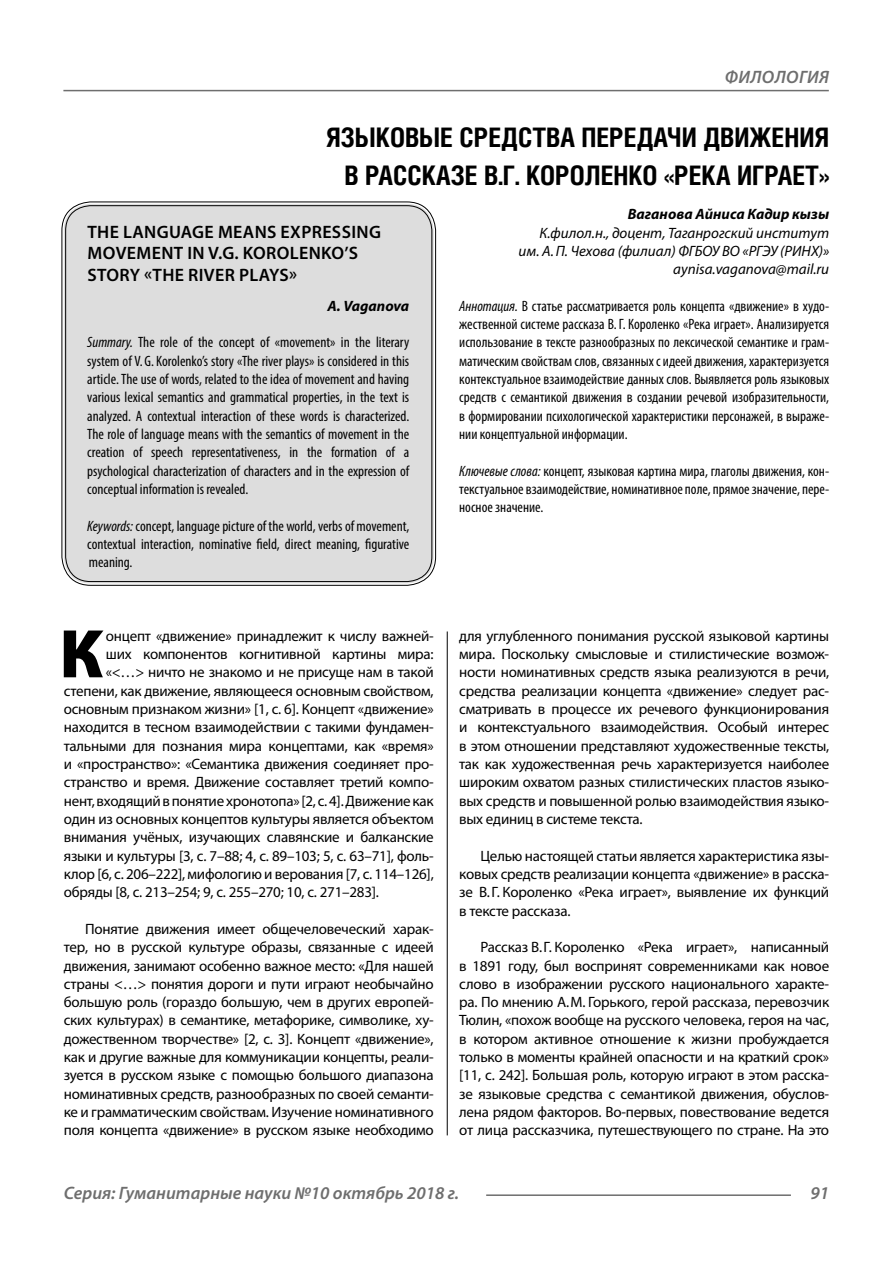
<style>
.page{position:relative;width:893px;height:1263px;background:#fff}
.page>*{position:absolute;margin:0;border:0;box-sizing:border-box;transform-origin:0 0}
.Bukvica{font:900 69.3px "Myriad Pro";color:#000}
.Header{font:700 27px/37.5px "Helios Cond";color:#000;text-align:right}
.Header-eng{font:600 18px/21.6px "Myriad Pro";letter-spacing:.02em;color:#000}
.t1{font:italic 600 18px "Myriad Pro";color:#6e6e6e}
.Normal{font:15px/18.3px "Myriad Pro";letter-spacing:-.015em;color:#000;text-align:justify}
.Bukvica-2{font:15px "Myriad Pro";letter-spacing:-.015em;color:#000}
.Annotation-eng{font:condensed 15px/18.3px "Myriad Pro";color:#000;text-align:justify}
.Annotation-rus{font:condensed 15px/18.3px "Myriad Pro";color:#000;text-align:justify}
.Author-doc{font:italic 15px/18.3px "Myriad Pro";color:#000;text-align:right}
.Author{font:italic 700 15px "Myriad Pro";color:#000}
.Author-email{font:italic 15px "Myriad Pro";color:#000}
.Author-eng{font:italic 700 15px "Myriad Pro";letter-spacing:-.005em;color:#000}
.s1{font-style:italic}
</style>
<div class="page">
<hr style="left:447px;top:631px;width:1px;height:504px;background:#000">
<div style="left:64px;top:204px;width:370px;height:379px;background:#ddd;border-radius:27px"></div>
<hr style="left:63px;top:90px;width:766px;height:1px;background:#6e6e6e">
<hr style="left:486px;top:1194px;width:305px;height:2px;background:#6e6e6e">
<p class="t1" style="left:725px;top:66px;width:26px">Филология</p>
<p class="Header" style="left:326px;top:118px;width:505px">ЯЗЫКОВЫЕ СРЕДСТВА ПЕРЕДАЧИ ДВИЖЕНИЯ<br>В РАССКАЗЕ В.Г. КОРОЛЕНКО «РЕКА ИГРАЕТ»</p>
<p class="Author" style="left:628px;top:204px;width:203px">Ваганова Айниса Кадир кызы</p>
<p class="Author-doc" style="left:518px;top:223px;width:312px">К.филол.н., доцент, Таганрогский институт им. А.П. Чехова (филиал) ФГБОУ ВО «РГЭУ (РИНХ)»</p>
<p class="Author-email" style="left:673px;top:260px;width:157px">aynisa.vaganova@mail.ru</p>
<p class="Annotation-rus" style="left:459px;top:296px;width:371px"><span class="s1">Аннотация.</span> В статье рассматривается роль концепта «движение» в худо&shy;жественной системе рассказа В.Г. Короленко «Река играет». Анализируется использование в тексте разнообразных по лексической семантике и грам&shy;матическим свойствам слов, связанных с идеей движения, характеризуется контекстуальное взаимодействие данных слов. Выявляется роль языковых средств с семантикой движения в создании речевой изобразительности, в формировании психологической характеристики персонажей, в выраже&shy;нии концептуальной информации.</p>
<p class="Annotation-rus" style="left:459px;top:461px;width:371px"><span class="s1">Ключевые слова:</span> концепт, языковая картина мира, глаголы движения, кон&shy;текстуальное взаимодействие, номинативное поле, прямое значение, пере&shy;носное значение.</p>
<p class="Header-eng" style="left:87px;top:220px;width:295px">THE LANGUAGE MEANS EXPRESSING<br>MOVEMENT IN V.G. KOROLENKO’S<br>STORY «THE RIVER PLAYS»</p>
<p class="Author-eng" style="left:328px;top:296px;width:83px">A. Vaganova</p>
<p class="Annotation-eng" style="left:87px;top:333px;width:323px"><span class="s1">Summary.</span> The role of the concept of «movement» in the literary system of V. G. Korolenko’s story «The river plays» is considered in this article. The use of words, related to the idea of movement and having various lexical semantics and grammatical properties, in the text is analyzed. A contextual interaction of these words is characterized.<br>The role of language means with the semantics of movement in the creation of speech representativeness, in the formation of a psychological characterization of characters and in the expression of conceptual information is revealed.</p>
<p class="Annotation-eng" style="left:87px;top:516px;width:323px"><span class="s1">Keywords:</span> concept, language picture of the world, verbs of movement, contextual interaction, nominative field, direct meaning, figurative meaning.</p>
<p class="Bukvica" style="left:59px;top:608px;width:45px">К</p>
<p class="Bukvica-2" style="left:106px;top:626px;width:329px">онцепт «движение» принадлежит к числу важней-</p>
<p class="Bukvica-2" style="left:106px;top:645px;width:329px">ших компонентов когнитивной картины мира:</p>
<p class="Bukvica-2" style="left:106px;top:663px;width:329px">«&lt;…&gt; ничто не знакомо и не присуще нам в такой</p>
<p class="Bukvica-2" style="left:64px;top:681px;width:371px">степени, как движение, являющееся основным свойством,</p>
<p class="Bukvica-2" style="left:64px;top:700px;width:371px">основным признаком жизни» [1, с. 6]. Концепт «движение»</p>
<p class="Bukvica-2" style="left:64px;top:718px;width:371px">находится в тесном взаимодействии с такими фундамен-</p>
<p class="Bukvica-2" style="left:64px;top:736px;width:371px">тальными для познания мира концептами, как «время»</p>
<p class="Bukvica-2" style="left:64px;top:755px;width:371px">и «пространство»: «Семантика движения соединяет про-</p>
<p class="Bukvica-2" style="left:64px;top:773px;width:371px">странство и время. Движение составляет третий компо-</p>
<p class="Bukvica-2" style="left:64px;top:791px;width:371px">нент, входящий в понятие хронотопа» [2, с. 4]. Движение как</p>
<p class="Bukvica-2" style="left:64px;top:810px;width:371px">один из основных концептов культуры является объектом</p>
<p class="Bukvica-2" style="left:64px;top:828px;width:371px">внимания учёных, изучающих славянские и балканские</p>
<p class="Bukvica-2" style="left:64px;top:846px;width:371px">языки и культуры [3, с. 7–88; 4, с. 89–103; 5, с. 63–71], фоль-</p>
<p class="Bukvica-2" style="left:64px;top:864px;width:371px">клор [6, с. 206–222], мифологию и верования [7, с. 114–126],</p>
<p class="Bukvica-2" style="left:64px;top:883px;width:317px">обряды [8, с. 213–254; 9, с. 255–270; 10, с. 271–283].</p>
<p class="Normal" style="left:64px;top:919px;width:371px;text-indent:21px">Понятие движения имеет общечеловеческий харак&shy;тер, но в русской культуре образы, связанные с идеей движения, занимают особенно важное место: «Для нашей страны &lt;…&gt; понятия дороги и пути играют необычайно большую роль (гораздо большую, чем в других европей&shy;ских культурах) в семантике, метафорике, символике, ху&shy;дожественном творчестве» [2, с. 3]. Концепт «движение», как и другие важные для коммуникации концепты, реали&shy;зуется в русском языке с помощью большого диапазона номинативных средств, разнообразных по своей семанти&shy;ке и грамматическим свойствам. Изучение номинативного поля концепта «движение» в русском языке необходимо</p>
<p class="Normal" style="left:459px;top:626px;width:371px">для углубленного понимания русской языковой картины мира. Поскольку смысловые и стилистические возмож&shy;ности номинативных средств языка реализуются в речи, средства реализации концепта «движение» следует рас&shy;сматривать в процессе их речевого функционирования и контекстуального взаимодействия. Особый интерес в этом отношении представляют художественные тексты, так как художественная речь характеризуется наиболее широким охватом разных стилистических пластов языко&shy;вых средств и повышенной ролью взаимодействия языко&shy;вых единиц в системе текста.</p>
<p class="Normal" style="left:459px;top:846px;width:371px;text-indent:21px">Целью настоящей статьи является характеристика язы&shy;ковых средств реализации концепта «движение» в расска&shy;зе В.Г. Короленко «Река играет», выявление их функций в тексте рассказа.</p>
<p class="Normal" style="left:459px;top:938px;width:371px;text-indent:21px">Рассказ В.Г. Короленко «Река играет», написанный в 1891 году, был воспринят современниками как новое слово в изображении русского национального характе&shy;ра. По мнению А.М. Горького, герой рассказа, перевозчик Тюлин, «похож вообще на русского человека, героя на час, в котором активное отношение к жизни пробуждается только в моменты крайней опасности и на краткий срок» [11, с. 242]. Большая роль, которую играют в этом расска&shy;зе языковые средства с семантикой движения, обуслов&shy;лена рядом факторов. Во-первых, повествование ведется от лица рассказчика, путешествующего по стране. На это</p>
<p class="t1" style="left:64px;top:1182px;width:397px">Серия: Гуманитарные науки №10 октябрь 2018 г.</p>
<p class="t1" style="left:810px;top:1182px;width:20px">91</p>
</div>
